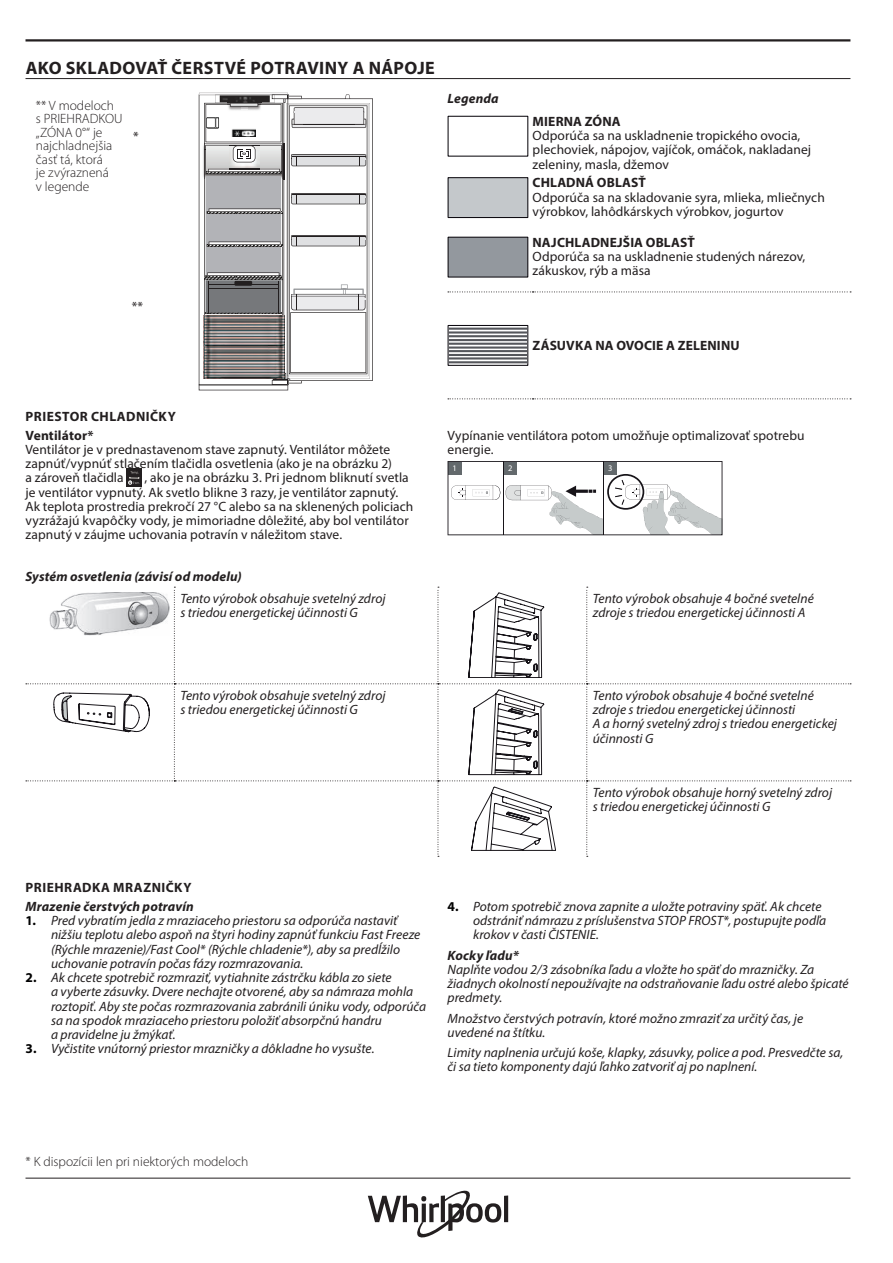
<style>
.page{position:relative;width:893px;height:1263px;background:#fff}
.page>*{position:absolute;margin:0;border:0;box-sizing:border-box;transform-origin:0 0}
.t1{font:700 18px "Myriad Pro";letter-spacing:.02em;color:#231f20}
.t2{font:italic 13.5px/14.2px "Myriad Pro";color:#231f20}
.t3{font:13.5px/14.2px "Myriad Pro";letter-spacing:.005em;color:#231f20}
.t4{font:300 13.5px/13.5px "Myriad Pro";color:#231f20}
.t5{font:700 13.5px/18.5px "Myriad Pro";letter-spacing:.015em;color:#231f20}
.t6{font:italic 700 13.5px "Myriad Pro";letter-spacing:.01em;color:#231f20}
.t7{font:700 13.5px "Myriad Pro";letter-spacing:.04em;color:#231f20}
.t8{font:8.7px "Arial";color:#231f20}
.t9{font:8.55px "Myriad Pro";color:#fff}
.s1{font-weight:700;font-style:normal;color:#000001}
</style>
<div class="page">
<hr style="left:26px;top:1178px;width:824px;height:1px;background:#231f20">
<hr style="left:26px;top:39px;width:824px;height:3px;background:#231f20">
<hr style="left:504px;top:1195px;width:4px;height:27px;background:#231f20">
<svg style="left:368px;top:1191px;width:133px;height:46px"></svg>
<hr style="left:26px;top:78px;width:824px;height:1px;background:#231f20">
<svg style="left:448px;top:398px;width:403px;height:1px"></svg>
<svg style="left:448px;top:292px;width:403px;height:1px"></svg>
<svg style="left:199px;top:93px;width:174px;height:297px"></svg>
<div style="left:448px;top:116px;width:80px;height:41px;border:1px solid #0f0c12"></div>
<div style="left:448px;top:178px;width:80px;height:40px;background:#c4c8cb"></div>
<div style="left:448px;top:177px;width:80px;height:41px;border:1px solid #0f0c12"></div>
<div style="left:448px;top:237px;width:80px;height:40px;background:#93989e"></div>
<div style="left:448px;top:237px;width:80px;height:41px;border:1px solid #0f0c12"></div>
<svg style="left:450px;top:327px;width:76px;height:37px"></svg>
<div style="left:448px;top:325px;width:80px;height:41px;border:1px solid #0f0c12"></div>
<hr style="left:449px;top:328px;width:78px;height:2px;background:#55575c">
<hr style="left:449px;top:331px;width:78px;height:3px;background:#55575c">
<hr style="left:449px;top:335px;width:78px;height:2px;background:#55575c">
<hr style="left:449px;top:339px;width:78px;height:2px;background:#55575c">
<hr style="left:449px;top:343px;width:78px;height:2px;background:#55575c">
<hr style="left:449px;top:346px;width:78px;height:3px;background:#55575c">
<hr style="left:448px;top:350px;width:79px;height:2px;background:#55575c">
<hr style="left:448px;top:354px;width:79px;height:2px;background:#55575c">
<hr style="left:448px;top:357px;width:79px;height:2px;background:#55575c">
<hr style="left:448px;top:361px;width:79px;height:2px;background:#55575c">
<svg style="left:127px;top:469px;width:15px;height:17px"></svg>
<svg style="left:448px;top:461px;width:274px;height:74px"></svg>
<svg style="left:26px;top:587px;width:825px;height:270px"></svg>
<hr style="left:471px;top:850px;width:85px;height:1px;background:#171419">
<h1 class="t1" style="left:26px;top:56px;width:411px">AKO SKLADOVAŤ ČERSTVÉ POTRAVINY A NÁPOJE</h1>
<p class="t4" style="left:36px;top:98px;width:88px">** V modeloch<br>s PRIEHRADKOU „ZÓNA 0°“ je najchladnejšia časť tá, ktorá<br>je zvýraznená<br>v legende</p>
<p class="t3" style="left:133px;top:129px;width:7px">*</p>
<p class="t3" style="left:132px;top:300px;width:13px">**</p>
<p class="t8" style="left:286px;top:374px;width:6px">c</p>
<p class="t5" style="left:26px;top:407px;width:152px">PRIESTOR CHLADNIČKY<br>Ventilátor*</p>
<p class="t3" style="left:26px;top:442px;width:368px">Ventilátor je v prednastavenom stave zapnutý. Ventilátor môžete zapnúť/vypnúť stlačením tlačidla osvetlenia (ako je na obrázku 2) a zároveň tlačidla</p>
<p class="t3" style="left:26px;top:470px;width:389px;text-indent:119px">, ako je na obrázku 3. Pri jednom bliknutí svetla je ventilátor vypnutý. Ak svetlo blikne 3 razy, je ventilátor zapnutý.<br>Ak teplota prostredia prekročí 27 °C alebo sa na sklenených policiach vyzrážajú kvapôčky vody, je mimoriadne dôležité, aby bol ventilátor zapnutý v záujme uchovania potravín v náležitom stave.</p>
<p class="t6" style="left:448px;top:90px;width:53px">Legenda</p>
<p class="t5" style="left:533px;top:112px;width:90px">MIERNA ZÓNA</p>
<p class="t3" style="left:533px;top:128px;width:280px">Odporúča sa na uskladnenie tropického ovocia, plechoviek, nápojov, vajíčok, omáčok, nakladanej zeleniny, masla, džemov</p>
<p class="t5" style="left:533px;top:173px;width:115px">CHLADNÁ OBLASŤ</p>
<p class="t3" style="left:533px;top:190px;width:294px">Odporúča sa na skladovanie syra, mlieka, mliečnych výrobkov, lahôdkárskych výrobkov, jogurtov</p>
<p class="t5" style="left:533px;top:233px;width:164px">NAJCHLADNEJŠIA OBLASŤ</p>
<p class="t3" style="left:533px;top:249px;width:274px">Odporúča sa na uskladnenie studených nárezov, zákuskov, rýb a mäsa</p>
<p class="t5" style="left:533px;top:336px;width:209px">ZÁSUVKA NA OVOCIE A ZELENINU</p>
<p class="t3" style="left:448px;top:428px;width:359px">Vypínanie ventilátora potom umožňuje optimalizovať spotrebu energie.</p>
<p class="t9" style="left:452px;top:462px;width:6px">1</p>
<p class="t9" style="left:508px;top:462px;width:6px">2</p>
<p class="t9" style="left:608px;top:462px;width:6px">3</p>
<p class="t6" style="left:26px;top:567px;width:218px">Systém osvetlenia (závisí od modelu)</p>
<p class="t2" style="left:180px;top:591px;width:207px">Tento výrobok obsahuje svetelný zdroj s triedou energetickej účinnosti G</p>
<p class="t2" style="left:593px;top:591px;width:222px">Tento výrobok obsahuje 4 bočné svetelné zdroje s triedou energetickej účinnosti A</p>
<p class="t2" style="left:180px;top:688px;width:207px">Tento výrobok obsahuje svetelný zdroj s triedou energetickej účinnosti G</p>
<p class="t2" style="left:593px;top:688px;width:246px">Tento výrobok obsahuje 4 bočné svetelné zdroje s triedou energetickej účinnosti<br>A a horný svetelný zdroj s triedou energetickej účinnosti G</p>
<p class="t2" style="left:593px;top:785px;width:241px">Tento výrobok obsahuje horný svetelný zdroj s triedou energetickej účinnosti G</p>
<p class="t7" style="left:26px;top:879px;width:167px">PRIEHRADKA MRAZNIČKY</p>
<p class="t6" style="left:26px;top:897px;width:170px">Mrazenie čerstvých potravín</p>
<p class="t2" style="left:51px;top:913px;width:371px;text-indent:-26px"><span class="s1">1.</span> Pred vybratím jedla z mraziaceho priestoru sa odporúča nastaviť nižšiu teplotu alebo aspoň na štyri hodiny zapnúť funkciu Fast Freeze (Rýchle mrazenie)/Fast Cool* (Rýchle chladenie*), aby sa predĺžilo uchovanie potravín počas fázy rozmrazovania.</p>
<p class="t2" style="left:51px;top:970px;width:377px;text-indent:-26px"><span class="s1">2.</span> Ak chcete spotrebič rozmraziť, vytiahnite zástrčku kábla zo siete<br>a vyberte zásuvky. Dvere nechajte otvorené, aby sa námraza mohla roztopiť. Aby ste počas rozmrazovania zabránili úniku vody, odporúča sa na spodok mraziaceho priestoru položiť absorpčnú handru<br>a pravidelne ju žmýkať.</p>
<p class="t2" style="left:26px;top:1041px;width:350px"><span class="s1">3.</span> Vyčistite vnútorný priestor mrazničky a dôkladne ho vysušte.</p>
<p class="t2" style="left:473px;top:899px;width:355px;text-indent:-26px"><span class="s1">4.</span> Potom spotrebič znova zapnite a uložte potraviny späť. Ak chcete odstrániť námrazu z príslušenstva STOP FROST*, postupujte podľa krokov v časti ČISTENIE.</p>
<p class="t6" style="left:448px;top:946px;width:73px">Kocky ľadu*</p>
<p class="t2" style="left:448px;top:962px;width:403px">Naplňte vodou 2/3 zásobníka ľadu a vložte ho späť do mrazničky. Za žiadnych okolností nepoužívajte na odstraňovanie ľadu ostré alebo špicaté predmety.</p>
<p class="t2" style="left:448px;top:1011px;width:357px">Množstvo čerstvých potravín, ktoré možno zmraziť za určitý čas, je uvedené na štítku.</p>
<p class="t2" style="left:448px;top:1045px;width:397px">Limity naplnenia určujú koše, klapky, zásuvky, police a pod. Presvedčte sa, či sa tieto komponenty dajú ľahko zatvoriť aj po naplnení.</p>
<p class="t4" style="left:26px;top:1155px;width:224px">* K dispozícii len pri niektorých modeloch</p>
</div>
